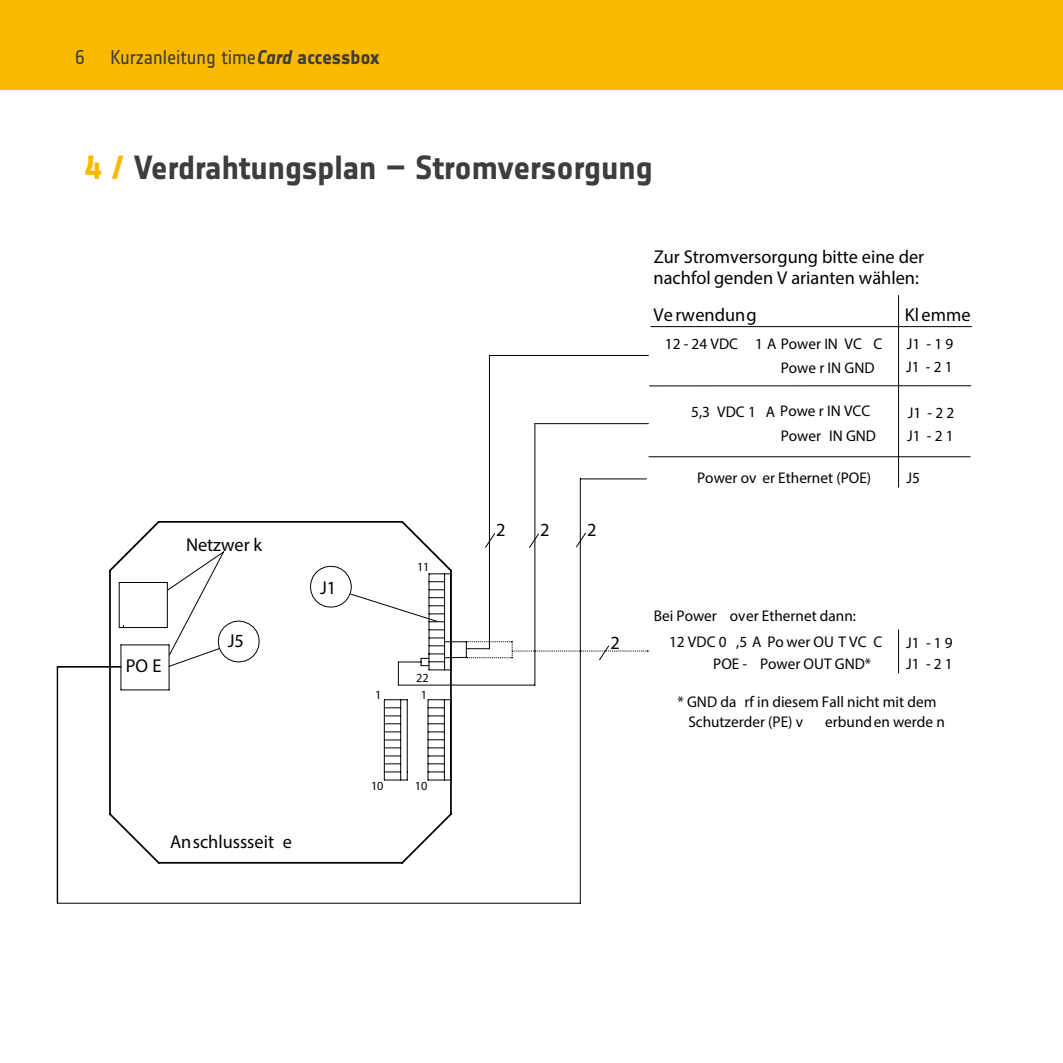
<style>
.page{position:relative;width:1063px;height:1063px;background:#fff}
.page>*{position:absolute;margin:0;border:0;box-sizing:border-box;transform-origin:0 0}
.überschrift_spaltens{font:700 33px "Notes";letter-spacing:-.01em;color:#3d3d3c}
.t1{font:19.5px "Notes";letter-spacing:-.005em;color:#3d3d3c}
.t2{font:19.5px "Notes Regular Tf";color:#3d3d3c}
.t3{font:18.6px/20.7px "Myriad Pro";color:#020203}
.t4{font:15.6px/19.8px "Myriad Pro";color:#020203}
.t5{font:12.3px "Myriad Pro";color:#020203}
.s1{font-family:"Notes Bold Italic Tf"}
.s2{font-family:"Notes Bold Tf"}
.s3{font-family:"Notes Bold Tf";font-weight:400;color:#fbba00}
</style>
<div class="page">
<div style="left:0;top:0;width:1063px;height:89px;background:#fbba00"></div>
<hr style="left:651px;top:326px;width:321px;height:1px;background:#020203">
<hr style="left:898px;top:295px;width:1px;height:192px;background:#020203">
<hr style="left:650px;top:385px;width:321px;height:1px;background:#020203">
<hr style="left:649px;top:456px;width:321px;height:1px;background:#020203">
<hr style="left:898px;top:630px;width:1px;height:43px;background:#020203">
<svg style="left:57px;top:355px;width:592px;height:548px"></svg>
<svg style="left:123px;top:551px;width:229px;height:116px"></svg>
<p class="t2" style="left:75px;top:47px;width:11px">6</p>
<p class="t1" style="left:111px;top:47px;width:271px">Kurzanleitung time<span class="s1">Card</span> <span class="s2">accessbox</span></p>
<p class="überschrift_spaltens" style="left:85px;top:149px;width:569px"><span class="s3">4 /</span> Verdrahtungsplan – Stromversorgung</p>
<p class="t3" style="left:654px;top:246px;width:272px">Zur Stromversorgung bitte eine der nachfol genden V arianten wählen:</p>
<p class="t3" style="left:186px;top:534px;width:78px">Netzwer k</p>
<p class="t3" style="left:126px;top:655px;width:37px">PO E</p>
<p class="t3" style="left:228px;top:630px;width:18px">J5</p>
<p class="t3" style="left:320px;top:577px;width:18px">J1</p>
<p class="t3" style="left:170px;top:831px;width:123px">Anschlussseit e</p>
<p class="t5" style="left:417px;top:560px;width:14px">11</p>
<p class="t5" style="left:375px;top:687px;width:8px">1</p>
<p class="t5" style="left:416px;top:670px;width:14px">22</p>
<p class="t5" style="left:421px;top:687px;width:8px">1</p>
<p class="t5" style="left:371px;top:778px;width:14px">10</p>
<p class="t5" style="left:415px;top:778px;width:14px">10</p>
<p class="t3" style="left:496px;top:519px;width:11px">2</p>
<p class="t3" style="left:540px;top:520px;width:11px">2</p>
<p class="t3" style="left:587px;top:519px;width:11px">2</p>
<p class="t3" style="left:610px;top:632px;width:11px">2</p>
<p class="t3" style="left:654px;top:304px;width:105px">Ve rwendung</p>
<p class="t3" style="left:905px;top:305px;width:67px">Kl emme</p>
<p class="t4" style="left:665px;top:334px;width:219px">12 - 24 VDC 1 A Power IN VC C</p>
<p class="t4" style="left:907px;top:333px;width:48px">J1 - 19</p>
<p class="t4" style="left:781px;top:358px;width:95px">Powe r IN GND</p>
<p class="t4" style="left:906px;top:356px;width:48px">J1 - 21</p>
<p class="t4" style="left:691px;top:401px;width:181px">5,3 VDC 1 A Powe r IN VCC</p>
<p class="t4" style="left:908px;top:402px;width:48px">J1 - 22</p>
<p class="t4" style="left:781px;top:426px;width:97px">Power IN GND</p>
<p class="t4" style="left:907px;top:426px;width:48px">J1 - 21</p>
<p class="t4" style="left:697px;top:467px;width:176px">Power ov er Ethernet (POE)</p>
<p class="t4" style="left:907px;top:468px;width:15px">J5</p>
<p class="t4" style="left:654px;top:606px;width:204px">Bei Power over Ethernet dann:</p>
<p class="t4" style="left:669px;top:632px;width:215px">12 VDC 0 ,5 A Po wer OU T VC C</p>
<p class="t4" style="left:906px;top:632px;width:48px">J1 - 19</p>
<p class="t4" style="left:713px;top:653px;width:160px">POE - Power OUT GND*</p>
<p class="t4" style="left:906px;top:653px;width:48px">J1 - 21</p>
<p class="t4" style="left:688px;top:692px;width:250px;text-indent:-11px">* GND da rf in diesem Fall nicht mit dem<br>Schutzerder (PE) v</p>
<p class="t4" style="left:825px;top:711px;width:121px">erbunden werde n</p>
</div>
